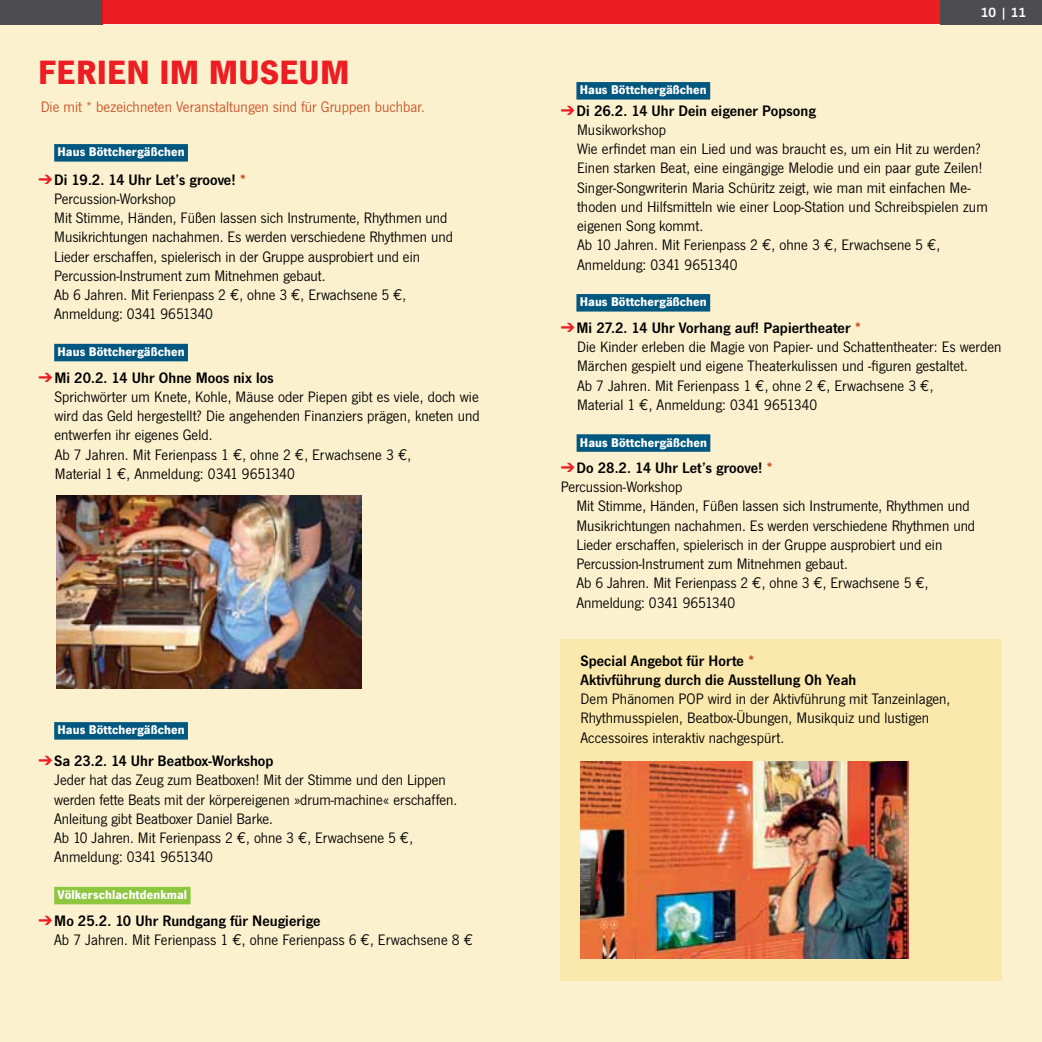
<style>
.page{position:relative;width:1042px;height:1042px;background:#fff}
.page>*{position:absolute;margin:0;border:0;box-sizing:border-box;transform-origin:0 0}
.t1{font:700 35px "News Gothic T";color:#ed1d24}
.t2{font:15.75px/19.2px "News Gothic T";color:#000}
.t3{font:600 15.75px/19.2px "News Gothic T";letter-spacing:.005em;color:#000}
.t4{font:15.75px "News Gothic T";letter-spacing:.005em;color:#c95328}
.t5{font:700 13.12px "News Gothic T";letter-spacing:.005em;color:#fff}
.t6{font:700 12.25px "News Gothic";color:#fff}
.s1{color:#ed1d24}
.s2{font-weight:600}
.s3{font-weight:600;color:#c95328}
.s4{font-family:"Euro Mono"}
.s5{color:#c95328}
.s6{font-weight:400}
</style>
<div class="page">
<div style="left:0;top:25px;width:1042px;height:1017px;background:#fcf1cf"></div>
<div style="left:561px;top:639px;width:441px;height:341px;background:#fbe8ac"></div>
<div style="left:940px;top:0;width:102px;height:25px;background:#4d4d4f"></div>
<div style="left:0;top:0;width:103px;height:25px;background:#4d4d4f"></div>
<div style="left:102px;top:0;width:838px;height:25px;background:#ed1d24"></div>
<div style="left:54px;top:144px;width:134px;height:18px;background:#005780"></div>
<div style="left:54px;top:344px;width:134px;height:17px;background:#005780"></div>
<div style="left:54px;top:722px;width:134px;height:17px;background:#005780"></div>
<div style="left:54px;top:887px;width:137px;height:17px;background:#8dc63f"></div>
<img style="left:581px;top:761px;width:327px;height:198px">
<img style="left:57px;top:495px;width:305px;height:193px">
<div style="left:576px;top:82px;width:134px;height:18px;background:#005780"></div>
<div style="left:576px;top:294px;width:134px;height:17px;background:#005780"></div>
<div style="left:576px;top:434px;width:134px;height:18px;background:#005780"></div>
<h1 class="t1" style="left:38px;top:51px;width:313px">Ferien im Museum</h1>
<p class="t4" style="left:41px;top:98px;width:386px">Die mit * bezeichneten Veranstaltungen sind für Gruppen buchbar.</p>
<p class="t5" style="left:58px;top:144px;width:128px">Haus Böttchergäßchen</p>
<p class="t2" style="left:54px;top:169px;width:400px;text-indent:-16px"><span class="s1">➔</span><span class="s2">Di 19.2. 14 Uhr Let’s groove!</span> <span class="s3">*<br></span>Percussion-Workshop<br>Mit Stimme, Händen, Füßen lassen sich Instrumente, Rhythmen und Musikrichtungen nachahmen. Es werden verschiedene Rhythmen und Lieder erschaffen, spielerisch in der Gruppe ausprobiert und ein Percussion-Instrument zum Mitnehmen gebaut.<br>Ab 6 Jahren. Mit Ferienpass 2 <span class="s4">€</span>, ohne 3 <span class="s4">€</span>, Erwachsene 5 <span class="s4">€</span>, Anmeldung: 0341 9651340</p>
<p class="t5" style="left:58px;top:344px;width:128px">Haus Böttchergäßchen</p>
<p class="t2" style="left:54px;top:367px;width:427px;text-indent:-16px"><span class="s1">➔</span><span class="s2">Mi 20.2. 14 Uhr Ohne Moos nix los<br></span>Sprichwörter um Knete, Kohle, Mäuse oder Piepen gibt es viele, doch wie wird das Geld hergestellt? Die angehenden Finanziers prägen, kneten und entwerfen ihr eigenes Geld.<br>Ab 7 Jahren. Mit Ferienpass 1 <span class="s4">€</span>, ohne 2 <span class="s4">€</span>, Erwachsene 3 <span class="s4">€</span>,<br>Material 1 <span class="s4">€</span>, Anmeldung: 0341 9651340</p>
<p class="t5" style="left:58px;top:722px;width:128px">Haus Böttchergäßchen</p>
<p class="t2" style="left:54px;top:751px;width:404px;text-indent:-16px"><span class="s1">➔</span><span class="s2">Sa 23.2. 14 Uhr Beatbox-Workshop<br></span>Jeder hat das Zeug zum Beatboxen! Mit der Stimme und den Lippen werden fette Beats mit der körpereigenen »drum-machine« erschaffen.<br>Anleitung gibt Beatboxer Daniel Barke.<br>Ab 10 Jahren. Mit Ferienpass 2 <span class="s4">€</span>, ohne 3 <span class="s4">€</span>, Erwachsene 5 <span class="s4">€</span>, Anmeldung: 0341 9651340</p>
<p class="t5" style="left:58px;top:887px;width:131px">Völkerschlachtdenkmal</p>
<p class="t2" style="left:54px;top:910px;width:420px;text-indent:-16px"><span class="s1">➔</span><span class="s2">Mo 25.2. 10 Uhr Rundgang für Neugierige<br></span>Ab 7 Jahren. Mit Ferienpass 1 <span class="s4">€</span>, ohne Ferienpass 6 <span class="s4">€</span>, Erwachsene 8 <span class="s4">€</span></p>
<p class="t6" style="left:981px;top:5px;width:47px">10 | 11</p>
<p class="t5" style="left:580px;top:82px;width:128px">Haus Böttchergäßchen</p>
<p class="t2" style="left:577px;top:100px;width:412px;text-indent:-16px"><span class="s1">➔</span><span class="s2">Di 26.2. 14 Uhr Dein eigener Popsong<br></span>Musikworkshop<br>Wie erfindet man ein Lied und was braucht es, um ein Hit zu werden?<br>Einen starken Beat, eine eingängige Melodie und ein paar gute Zeilen!<br>Singer-Songwriterin Maria Schüritz zeigt, wie man mit einfachen Me&shy;thoden und Hilfsmitteln wie einer Loop-Station und Schreibspielen zum eigenen Song kommt.<br>Ab 10 Jahren. Mit Ferienpass 2 <span class="s4">€</span>, ohne 3 <span class="s4">€</span>, Erwachsene 5 <span class="s4">€</span>, Anmeldung: 0341 9651340</p>
<p class="t5" style="left:580px;top:294px;width:128px">Haus Böttchergäßchen</p>
<p class="t2" style="left:577px;top:318px;width:426px;text-indent:-16px"><span class="s1">➔</span><span class="s2">Mi 27.2. 14 Uhr Vorhang auf! Papiertheater</span> <span class="s3">*<br></span>Die Kinder erleben die Magie von Papier- und Schattentheater: Es werden Märchen gespielt und eigene Theaterkulissen und -figuren gestaltet.<br>Ab 7 Jahren. Mit Ferienpass 1 <span class="s4">€</span>, ohne 2 <span class="s4">€</span>, Erwachsene 3 <span class="s4">€</span>,<br>Material 1 <span class="s4">€</span>, Anmeldung: 0341 9651340</p>
<p class="t5" style="left:580px;top:434px;width:128px">Haus Böttchergäßchen</p>
<p class="t3" style="left:561px;top:458px;width:214px"><span class="s1">➔</span>Do 28.2. 14 Uhr Let’s groove! <span class="s5">*<br></span><span class="s6">Percussion-Workshop</span></p>
<p class="t2" style="left:576px;top:496px;width:400px">Mit Stimme, Händen, Füßen lassen sich Instrumente, Rhythmen und Musikrichtungen nachahmen. Es werden verschiedene Rhythmen und Lieder erschaffen, spielerisch in der Gruppe ausprobiert und ein Percussion-Instrument zum Mitnehmen gebaut.<br>Ab 6 Jahren. Mit Ferienpass 2 <span class="s4">€</span>, ohne 3 <span class="s4">€</span>, Erwachsene 5 <span class="s4">€</span>, Anmeldung: 0341 9651340</p>
<p class="t3" style="left:580px;top:650px;width:277px">Special Angebot für Horte <span class="s5">*<br></span>Aktivführung durch die Ausstellung Oh Yeah</p>
<p class="t2" style="left:580px;top:689px;width:371px">Dem Phänomen POP wird in der Aktivführung mit Tanzeinlagen,<br>Rhythmusspielen, Beatbox-Übungen, Musikquiz und lustigen<br>Accessoires interaktiv nachgespürt.</p>
</div>
